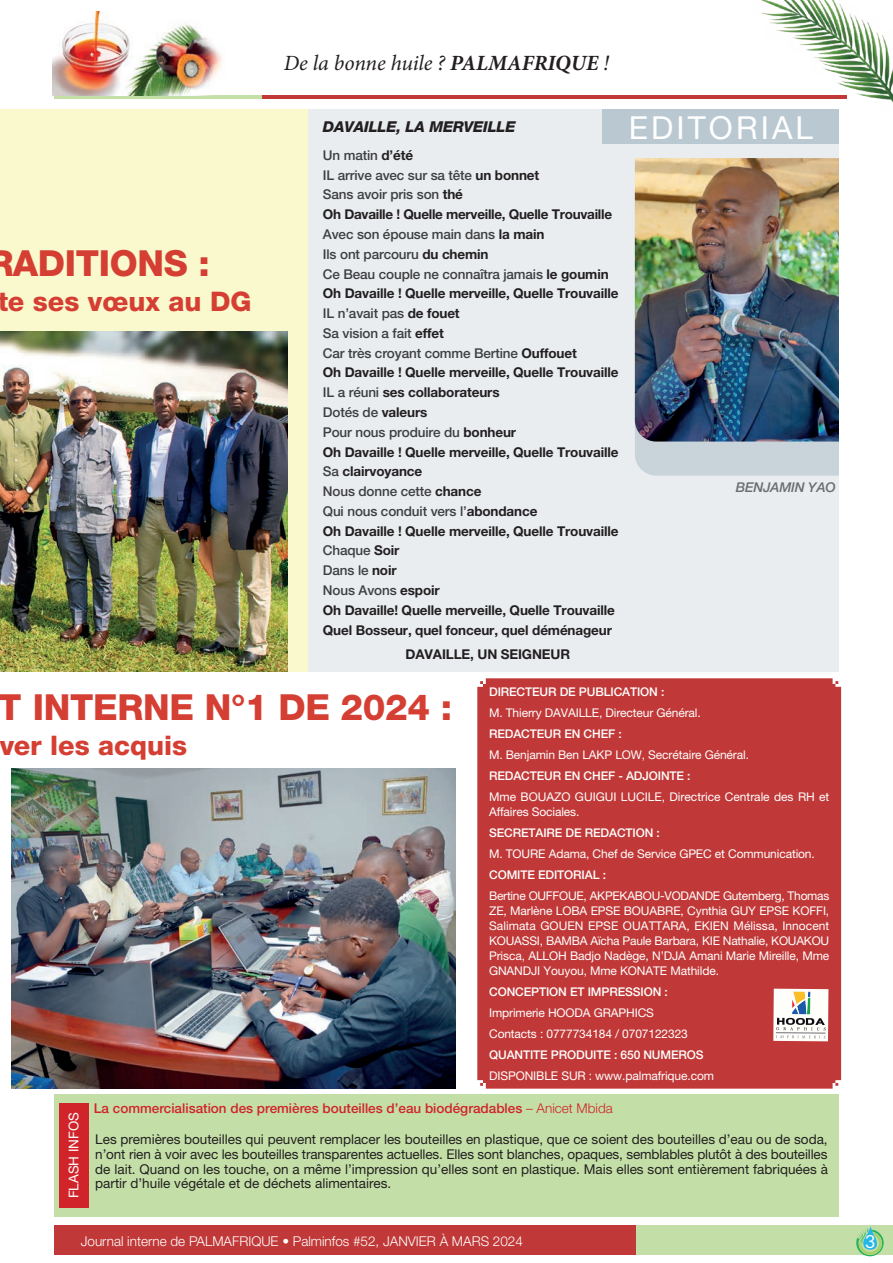
<style>
.page{position:relative;width:893px;height:1263px;background:#fff}
.page>*{position:absolute;margin:0;border:0;box-sizing:border-box;transform-origin:0 0}
.t1{font:800 36px "Helvetica Neue LT Pro";letter-spacing:-.01em;color:#d53f33}
.t2{font:31.5px "Helvetica Neue";letter-spacing:.1em;color:#fff}
.t3{font:800 27px "Helvetica Neue LT Pro";color:#d53f33}
.t4{font:italic 21.75px "Minion Pro";letter-spacing:-.005em;color:#231f20}
.t5{font:18px "Lato";color:#fff}
.t6{font:italic 800 15px "Helvetica Neue LT Pro";letter-spacing:-.01em;color:#231f20}
.t7{font:700 13.5px/19.8px "Helvetica Neue LT Pro";letter-spacing:-.01em;color:#231f20}
.t8{font:13.5px/14.9px "Helvetica Neue LT Pro";color:#231f20;text-align:justify}
.t9{font:500 13.5px "Helvetica Neue LT Pro";color:#d1232a}
.t10{font:300 13.5px "Helvetica Neue LT Pro";color:#fff}
.t11{font:italic 500 13.5px "Helvetica Neue LT Pro";letter-spacing:-.01em;color:#6c6d70}
.t12{font:13.5px "Helvetica Neue LT Pro";color:#fff}
.t13{font:12px/15px "Helvetica Neue LT Pro";letter-spacing:-.01em;color:#fff}
.t14{font:500 12px "Helvetica Neue LT Pro";letter-spacing:-.01em;color:#fff}
.s1{font-weight:700}
.s2{font-weight:500;color:#3e3e3f}
.s3{font-weight:300}
</style>
<div class="page">
<img style="left:753px;top:0;width:140px;height:103px">
<div style="left:636px;top:1225px;width:257px;height:29px;background:#c3dfa7"></div>
<div style="left:54px;top:1225px;width:582px;height:29px;background:#c03938"></div>
<svg style="left:856px;top:1226px;width:28px;height:30px"></svg>
<hr style="left:54px;top:96px;width:209px;height:3px;background:#c3dfa7">
<hr style="left:263px;top:96px;width:584px;height:3px;background:#c03938">
<img style="left:53px;top:11px;width:206px;height:85px">
<div style="left:0;top:109px;width:370px;height:563px;background:#faf9ce"></div>
<img style="left:0;top:332px;width:287px;height:340px">
<img style="left:12px;top:769px;width:443px;height:320px">
<div style="left:477px;top:678px;width:364px;height:411px;background:#c03938"></div>
<svg style="left:773px;top:989px;width:55px;height:52px"></svg>
<hr style="left:776px;top:1032px;width:49px;height:1px;background:#6b6d73">
<div style="left:308px;top:109px;width:531px;height:563px;background:#e9edf0"></div>
<div style="left:603px;top:109px;width:236px;height:34px;background:#bac9d1"></div>
<div style="left:635px;top:441px;width:204px;height:35px;background:#c8d4da"></div>
<img style="left:635px;top:158px;width:204px;height:283px">
<div style="left:54px;top:1094px;width:784px;height:123px;background:#c3dfa7"></div>
<div style="left:59px;top:1103px;width:30px;height:104px;background:#d1232a"></div>
<h1 class="t1" style="left:-13px;top:241px;width:224px">RADITIONS :</h1>
<h3 class="t3" style="left:-3px;top:285px;width:256px">te ses vœux au DG</h3>
<h3 class="t4" style="left:284px;top:48px;width:327px">De la bonne huile ? <span class="s1">PALMAFRIQUE</span> !</h3>
<p class="t6" style="left:323px;top:117px;width:194px">DAVAILLE, LA MERVEILLE</p>
<p class="t7" style="left:323px;top:145px;width:297px"><span class="s2">Un matin</span> d’été<br><span class="s2">IL arrive avec sur sa tête</span> un bonnet<br><span class="s2">Sans avoir pris son</span> thé<br>Oh Davaille ! Quelle merveille, Quelle Trouvaille<br><span class="s2">Avec son épouse main dans</span> la main<br><span class="s2">Ils ont parcouru</span> du chemin<br><span class="s2">Ce Beau couple ne connaîtra jamais</span> le goumin<br>Oh Davaille ! Quelle merveille, Quelle Trouvaille<br><span class="s2">IL n’avait pas</span> de fouet<br><span class="s2">Sa vision a fait</span> effet<br><span class="s2">Car très croyant comme Bertine</span> Ouffouet<br>Oh Davaille ! Quelle merveille, Quelle Trouvaille<br><span class="s2">IL a réuni</span> ses collaborateurs<br><span class="s2">Dotés de</span> valeurs<br><span class="s2">Pour nous produire du</span> bonheur<br>Oh Davaille ! Quelle merveille, Quelle Trouvaille<br><span class="s2">Sa</span> clairvoyance<br><span class="s2">Nous donne cette</span> chance<br><span class="s2">Qui nous conduit vers l’</span>abondance<br>Oh Davaille ! Quelle merveille, Quelle Trouvaille<br><span class="s2">Chaque</span> Soir<br><span class="s2">Dans le</span> noir<br><span class="s2">Nous Avons</span> espoir<br>Oh Davaille! Quelle merveille, Quelle Trouvaille<br>Quel Bosseur, quel fonceur, quel déménageur</p>
<p class="t7" style="left:406px;top:644px;width:166px">DAVAILLE, UN SEIGNEUR</p>
<h2 class="t2" style="left:629px;top:105px;width:186px">EDITORIAL</h2>
<p class="t11" style="left:736px;top:479px;width:102px">BENJAMIN YAO</p>
<h1 class="t1" style="left:-1px;top:686px;width:455px">T INTERNE N°1 DE 2024 :</h1>
<h3 class="t3" style="left:-1px;top:729px;width:190px">ver les acquis</h3>
<p class="t14" style="left:489px;top:685px;width:177px">DIRECTEUR DE PUBLICATION :</p>
<p class="t13" style="left:489px;top:705px;width:213px">M. Thierry DAVAILLE, Directeur Général.</p>
<p class="t14" style="left:489px;top:727px;width:134px">REDACTEUR EN CHEF :</p>
<p class="t13" style="left:489px;top:747px;width:261px">M. Benjamin Ben LAKP LOW, Secrétaire Général.</p>
<p class="t14" style="left:489px;top:769px;width:203px">REDACTEUR EN CHEF - ADJOINTE :</p>
<p class="t13" style="left:489px;top:789px;width:342px">Mme BOUAZO GUIGUI LUCILE, Directrice Centrale des RH et<br>Affaires Sociales.</p>
<p class="t14" style="left:489px;top:826px;width:172px">SECRETAIRE DE REDACTION :</p>
<p class="t13" style="left:489px;top:846px;width:327px">M. TOURE Adama, Chef de Service GPEC et Communication.</p>
<p class="t14" style="left:489px;top:868px;width:118px">COMITE EDITORIAL :</p>
<p class="t13" style="left:489px;top:888px;width:342px;text-align:justify">Bertine OUFFOUE, AKPEKABOU-VODANDE Gutemberg, Thomas ZE, Marlène LOBA EPSE BOUABRE, Cynthia GUY EPSE KOFFI, Salimata GOUEN EPSE OUATTARA, EKIEN Mélissa, Innocent KOUASSI, BAMBA Aïcha Paule Barbara, KIE Nathalie, KOUAKOU Prisca, ALLOH Badjo Nadège, N’DJA Amani Marie Mireille, Mme GNANDJI Youyou, Mme KONATE Mathilde.</p>
<p class="t14" style="left:489px;top:984px;width:180px">CONCEPTION ET IMPRESSION :</p>
<p class="t13" style="left:489px;top:1002px;width:200px;line-height:21px">Imprimerie HOODA GRAPHICS<br>Contacts : 0777734184 / 0707122323</p>
<p class="t14" style="left:489px;top:1047px;width:216px">QUANTITE PRODUITE : 650 NUMEROS</p>
<p class="t13" style="left:489px;top:1068px;width:226px">DISPONIBLE SUR : www.palmafrique.com</p>
<p class="t12" style="left:66px;top:1198px;width:88px;rotate:-90deg">FLASH INFOS</p>
<p class="t9" style="left:94px;top:1100px;width:520px">La commercialisation des premières bouteilles d’eau biodégradables <span class="s3">– Anicet Mbida</span></p>
<p class="t8" style="left:95px;top:1131px;width:734px">Les premières bouteilles qui peuvent remplacer les bouteilles en plastique, que ce soient des bouteilles d’eau ou de soda, n’ont rien à voir avec les bouteilles transparentes actuelles. Elles sont blanches, opaques, semblables plutôt à des bouteilles de lait. Quand on les touche, on a même l’impression qu’elles sont en plastique. Mais elles sont entièrement fabriquées à partir d’huile végétale et de déchets alimentaires.</p>
<p class="t10" style="left:81px;top:1232px;width:444px">Journal interne de PALMAFRIQUE • Palminfos #52, JANVIER À MARS 2024</p>
<h3 class="t5" style="left:865px;top:1231px;width:12px">3</h3>
</div>
